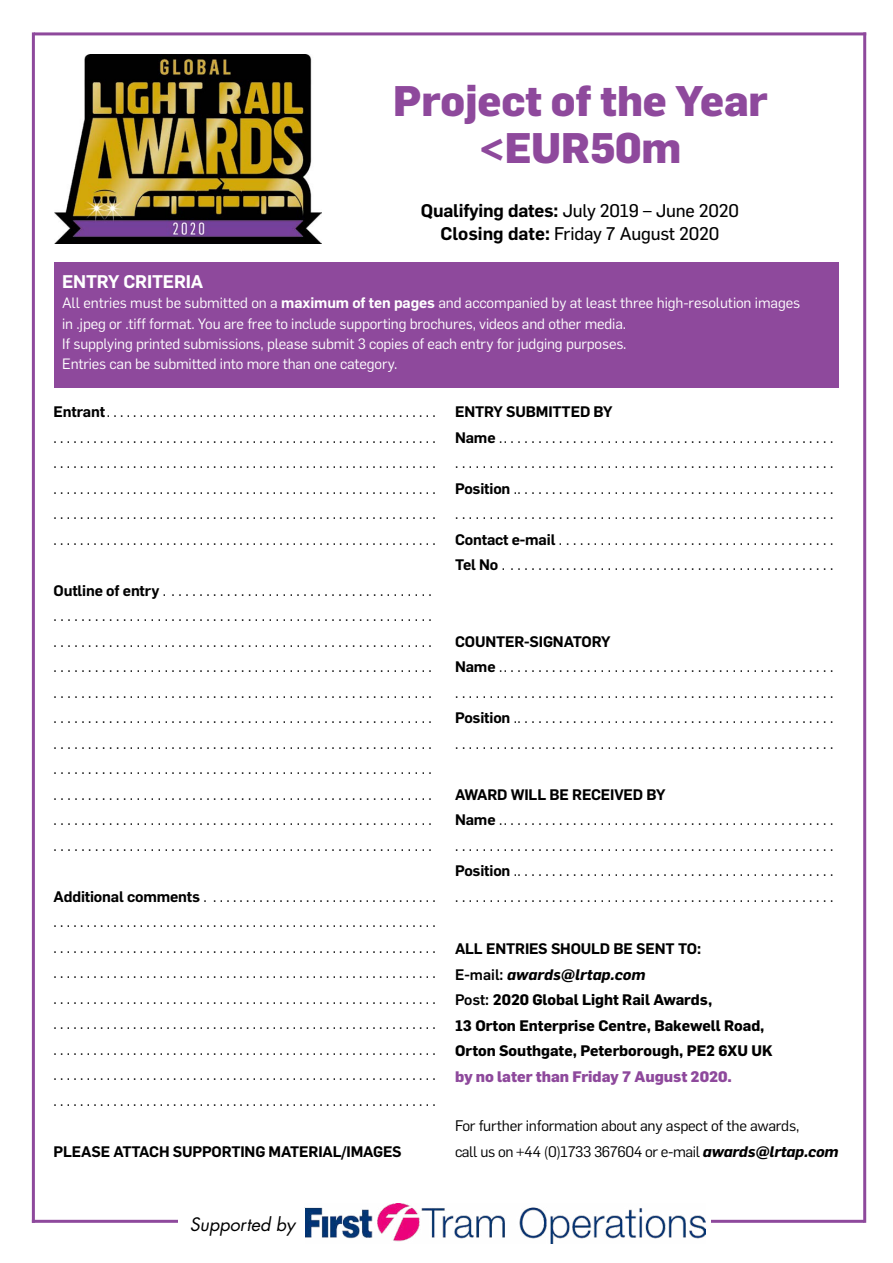
<style>
.page{position:relative;width:893px;height:1263px;background:#fff}
.page>*{position:absolute;margin:0;border:0;box-sizing:border-box;transform-origin:0 0}
.t1{font:800 42px/46.5px "Flama";letter-spacing:-.005em;color:#8e499c;text-align:center}
.t2{font:18px/23.2px "Flama Basic";letter-spacing:-.01em;color:#000;text-align:center}
.t3{font:600 18px "Flama";letter-spacing:-.01em;color:#fff}
.t4{font:italic 18px "Futura Std";color:#000}
.t5{font:15px/25.5px "Flama";letter-spacing:-.015em;color:#000}
.t6{font:700 15px/25.5px "Flama";color:#000}
.t7{font:600 15px "Flama";letter-spacing:-.01em;color:#000}
.t8{font:800 15px "Flama";color:#8e499c}
.t9{font:14.7px/20.2px "Flama";letter-spacing:-.01em;color:#fff}
.s1{font-family:"Flama";font-weight:600}
.s2{font-weight:600}
.s3{font-weight:500}
.s4{font-style:italic}
.s5{font-weight:700;font-style:italic}
</style>
<div class="page">
<hr style="left:34px;top:32px;width:832px;height:3px;background:#8e499c">
<hr style="left:32px;top:1220px;width:832px;height:3px;background:#8e499c">
<hr style="left:863px;top:32px;width:3px;height:1191px;background:#8e499c">
<hr style="left:32px;top:32px;width:3px;height:1191px;background:#8e499c">
<img style="left:54px;top:54px;width:268px;height:190px">
<div style="left:305px;top:1199px;width:406px;height:45px;background:#fff"></div>
<img style="left:305px;top:1204px;width:400px;height:40px">
<div style="left:179px;top:1208px;width:126px;height:37px;background:#fff"></div>
<div style="left:54px;top:263px;width:784px;height:125px;background:#8e499c"></div>
<h1 class="t1" style="left:393px;top:75px;width:376px">Project of the Year &lt;EUR50m</h1>
<p class="t2" style="left:421px;top:198px;width:320px"><span class="s1">Qualifying dates:</span> July 2019 – June 2020<br><span class="s1">Closing date:</span> Friday 7 August 2020</p>
<p class="t3" style="left:62px;top:269px;width:143px">ENTRY CRITERIA</p>
<p class="t9" style="left:62px;top:292px;width:740px">All entries must be submitted on a <span class="s2">maximum of ten pages</span> and accompanied by at least three high-resolution images in .jpeg or .tiff format. You are free to include supporting brochures, videos and other media.<br>If supplying printed submissions, please submit 3 copies of each entry for judging purposes.<br>Entries can be submitted into more than one category.</p>
<p class="t5" style="left:54px;top:398px;width:377px;text-align:justify"><span class="s2">Entrant</span> . . . . . . . . . . . . . . . . . . . . . . . . . . . . . . . . . . . . . . . . . . . . . . . . . . . . . . . . . . . . . . . . . . . . . . . . . . . . . . . . . . . . . . . . . . . . . . . . . . . . . . . . . . . . . . . . . . . . . . . . . . . . . . . . . . . . . . . . . . . . . . . . . . . . . . . . . . . . . . . . . . . . . . . . . . . . . . . . . . . . . . . . . . . . . . . . . . . . . . . . . . . . . . . . . . . . . . . . . . . . . . . . . . . . . . . . . . . . . . . . . . . . . . . . . . . . . . . . . . . . . . . . . . . . . . . . . . . . . . . . . . . . . . . . . . . . . . . . . . . . . . . . . . . . . . . . . . . . . . . . . . . . . . . . . . . . . .</p>
<p class="t5" style="left:54px;top:577px;width:380px;text-align:justify"><span class="s2">Outline of entry</span> . . . . . . . . . . . . . . . . . . . . . . . . . . . . . . . . . . . . . . . . . . . . . . . . . . . . . . . . . . . . . . . . . . . . . . . . . . . . . . . . . . . . . . . . . . . . . . . . . . . . . . . . . . . . . . . . . . . . . . . . . . . . . . . . . . . . . . . . . . . . . . . . . . . . . . . . . . . . . . . . . . . . . . . . . . . . . . . . . . . . . . . . . . . . . . . . . . . . . . . . . . . . . . . . . . . . . . . . . . . . . . . . . . . . . . . . . . . . . . . . . . . . . . . . . . . . . . . . . . . . . . . . . . . . . . . . . . . . . . . . . . . . . . . . . . . . . . . . . . . . . . . . . . . . . . . . . . . . . . . . . . . . . . . . . . . . . . . . . . . . . . . . . . . . . . . . . . . . . . . . . . . . . . . . . . . . . . . . . . . . . . . . . . . . . . . . . . . . . . . . . . . . . . . . . . . . . . . . . . . . . . . . . . . . . . . . . . . . . . . . . . . . . . . . . . . . . . . . . . . . . . . . . . . . . . . . . . . . . . . . . . . . . . . . . . . . . . . . . . . . . . . . . . . . . . . . . . . . . . . . . . . . . . . . . . . . . . . . . . . . . . . . . . . . . . . . . . . . . . . . . . . . . . . . . . . . . . . . . . . . . . . . . . . . .</p>
<p class="t5" style="left:54px;top:883px;width:377px;text-align:justify"><span class="s2">Additional comments</span> . . . . . . . . . . . . . . . . . . . . . . . . . . . . . . . . . . . . . . . . . . . . . . . . . . . . . . . . . . . . . . . . . . . . . . . . . . . . . . . . . . . . . . . . . . . . . . . . . . . . . . . . . . . . . . . . . . . . . . . . . . . . . . . . . . . . . . . . . . . . . . . . . . . . . . . . . . . . . . . . . . . . . . . . . . . . . . . . . . . . . . . . . . . . . . . . . . . . . . . . . . . . . . . . . . . . . . . . . . . . . . . . . . . . . . . . . . . . . . . . . . . . . . . . . . . . . . . . . . . . . . . . . . . . . . . . . . . . . . . . . . . . . . . . . . . . . . . . . . . . . . . . . . . . . . . . . . . . . . . . . . . . . . . . . . . . . . . . . . . . . . . . . . . . . . . . . . . . . . . . . . . . . . . . . . . . . . . . . . . . . . . . . . . . . . . . . . . . . . . . . . . . . . . . . . . . . . . . . . . . . . . . . . . . . . . . . . . . . . . . . . . . . . . . . . . . . . . . . . . . . . . . . . . . . . . . . . . . . . . . . . . . . . . . . .</p>
<p class="t7" style="left:54px;top:1141px;width:20px">Please</p>
<p class="t7" style="left:113px;top:1141px;width:11px">attach</p>
<p class="t7" style="left:173px;top:1141px;width:11px">supporting</p>
<p class="t7" style="left:269px;top:1141px;width:10px">material</p>
<p class="t7" style="left:341px;top:1141px;width:16px">/images</p>
<p class="t4" style="left:190px;top:1213px;width:107px">Supported by</p>
<p class="t7" style="left:455px;top:401px;width:20px">Entry</p>
<p class="t7" style="left:506px;top:401px;width:40px">submitted</p>
<p class="t5" style="left:455px;top:398px;width:380px;text-indent:139px"><span class="s2">by<br>Name</span> . . . . . . . . . . . . . . . . . . . . . . . . . . . . . . . . . . . . . . . . . . . . . . . . . . . . . . . . . . . . . . . . . . . . . . . . . . . . . . . . . . . . . . . . . . . . . . . . . . . . . . . .<br><span class="s2">Position</span> . . . . . . . . . . . . . . . . . . . . . . . . . . . . . . . . . . . . . . . . . . . . . . . . . . . . . . . . . . . . . . . . . . . . . . . . . . . . . . . . . . . . . . . . . . . . . . . . . . . . . .<br><span class="s2">Contact e-mail</span> . . . . . . . . . . . . . . . . . . . . . . . . . . . . . . . . . . . . . . . .<br><span class="s2">Tel No</span> . . . . . . . . . . . . . . . . . . . . . . . . . . . . . . . . . . . . . . . . . . . . . . . .</p>
<p class="t7" style="left:455px;top:631px;width:21px">Counter</p>
<p class="t5" style="left:455px;top:628px;width:380px;text-indent:69px"><span class="s2">-signatory<br>Name</span> . . . . . . . . . . . . . . . . . . . . . . . . . . . . . . . . . . . . . . . . . . . . . . . . . . . . . . . . . . . . . . . . . . . . . . . . . . . . . . . . . . . . . . . . . . . . . . . . . . . . . . . .<br><span class="s2">Position</span> . . . . . . . . . . . . . . . . . . . . . . . . . . . . . . . . . . . . . . . . . . . . . . . . . . . . . . . . . . . . . . . . . . . . . . . . . . . . . . . . . . . . . . . . . . . . . . . . . . . . . .</p>
<p class="t7" style="left:455px;top:784px;width:21px">Award</p>
<p class="t7" style="left:511px;top:784px;width:10px">will</p>
<p class="t7" style="left:549px;top:784px;width:32px">be recei</p>
<p class="t5" style="left:455px;top:781px;width:380px;text-indent:159px"><span class="s2">ved by<br>Name</span> . . . . . . . . . . . . . . . . . . . . . . . . . . . . . . . . . . . . . . . . . . . . . . . . . . . . . . . . . . . . . . . . . . . . . . . . . . . . . . . . . . . . . . . . . . . . . . . . . . . . . . . .<br><span class="s2">Position</span> . . . . . . . . . . . . . . . . . . . . . . . . . . . . . . . . . . . . . . . . . . . . . . . . . . . . . . . . . . . . . . . . . . . . . . . . . . . . . . . . . . . . . . . . . . . . . . . . . . . . . .</p>
<p class="t7" style="left:455px;top:938px;width:41px">All entries</p>
<p class="t7" style="left:551px;top:938px;width:11px">should</p>
<p class="t7" style="left:613px;top:938px;width:34px">be sent</p>
<p class="t7" style="left:678px;top:938px;width:25px">to :</p>
<p class="t6" style="left:455px;top:961px;width:319px"><span class="s3">E-mail:</span> <span class="s4">awards@lrtap.com<br></span><span class="s3">Post:</span> 2020 Global Light Rail Awards,<br>13 Orton Enterprise Centre, Bakewell Road, Orton Southgate, Peterborough, PE2 6XU UK</p>
<p class="t8" style="left:455px;top:1066px;width:278px">by no later than Friday 7 August 2020.</p>
<p class="t5" style="left:455px;top:1112px;width:385px">For further information about any aspect of the awards,<br>call us on +44 (0)1733 367604 or e-mail <span class="s5">awards@lrtap.com</span></p>
</div>
